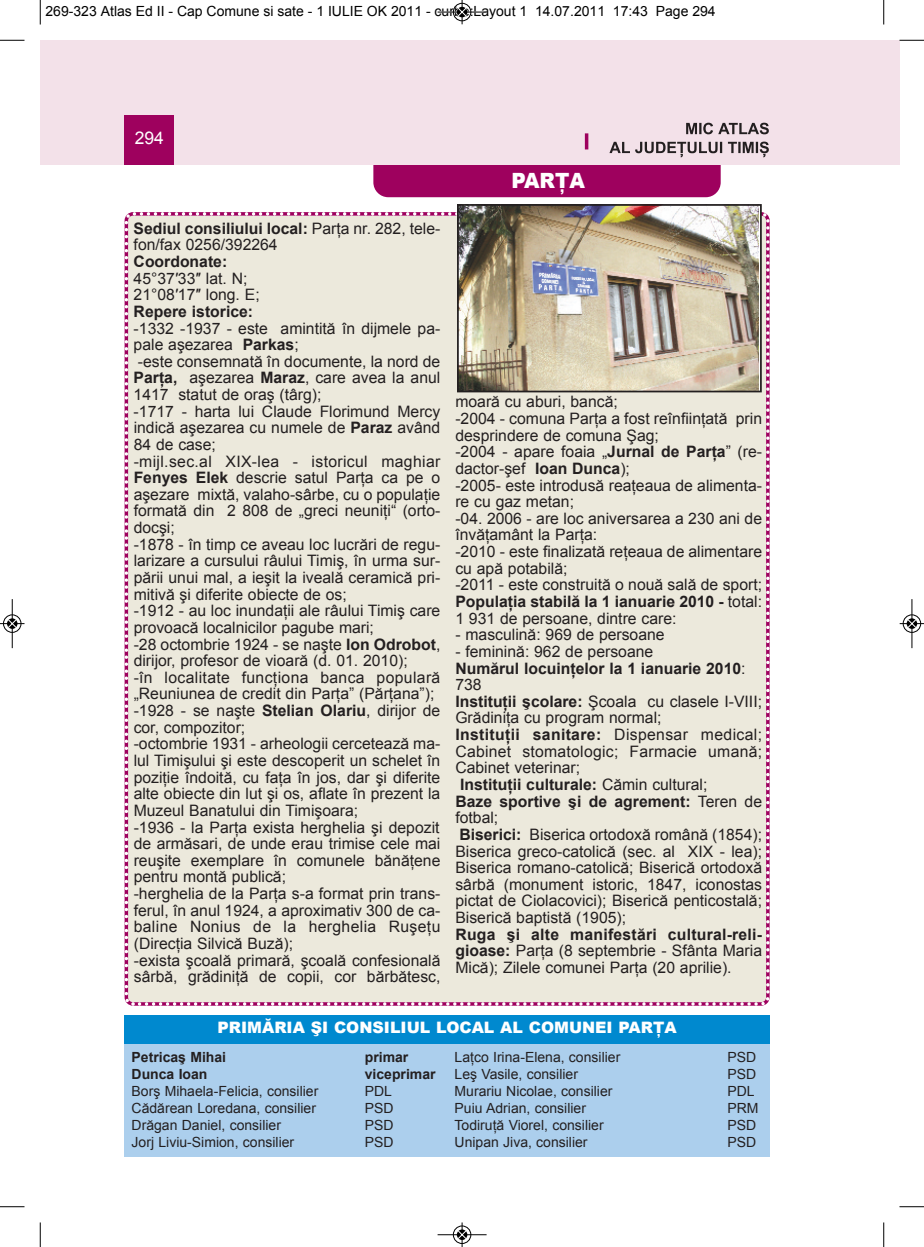
<style>
.page{position:relative;width:924px;height:1247px;background:#fff}
.page>*{position:absolute;margin:0;border:0;box-sizing:border-box;transform-origin:0 0}
.t1{font:900 21px "Arial";color:#fff;scale:.95 1}
.t2{font:17.5px "Arial";color:#fff}
.t3{font:15.75px/16.6px "Arial";color:#231f20}
.t4{font:700 15.75px "Arial";color:#231f20}
.t5{font:900 15.75px "Arial";color:#fff}
.t6{font:700 15.75px "Arial";letter-spacing:.02em;color:#231f20}
.t7{font:14px "Arial";color:#231f20}
.t8{font:14px "Arial";color:#000}
.t9{font:700 14px "Arial";color:#231f20}
.s1{font-weight:700}
.s2{font-weight:400}
</style>
<div class="page">
<div style="left:884px;top:40px;width:15px;height:124px;background:#f3e1e9"></div>
<div style="left:373px;top:134px;width:348px;height:63px;background:#9e015e;border-radius:15px"></div>
<div style="left:40px;top:40px;width:844px;height:124px;background:#f3e1e9"></div>
<div style="left:125px;top:115px;width:49px;height:49px;background:#9e015e"></div>
<hr style="left:585px;top:133px;width:3px;height:16px;background:#9e015e">
<svg style="left:686px;top:123px;width:83px;height:11px"></svg>
<svg style="left:609px;top:142px;width:160px;height:15px"></svg>
<div style="left:124px;top:212px;width:646px;height:794px;background:#ece9dc"></div>
<svg style="left:131px;top:1002px;width:4px;height:3px"></svg>
<div style="left:125px;top:1044px;width:644px;height:112px;background:#accfed"></div>
<div style="left:125px;top:1014px;width:644px;height:29px;background:#0089cf"></div>
<img style="left:460px;top:207px;width:299px;height:182px">
<div style="left:457px;top:204px;width:305px;height:188px;border:2px solid #231f20"></div>
<svg style="left:40px;top:0;width:1px;height:24px"></svg>
<svg style="left:0;top:40px;width:24px;height:1px"></svg>
<svg style="left:883px;top:0;width:1px;height:24px"></svg>
<svg style="left:899px;top:40px;width:25px;height:1px"></svg>
<svg style="left:40px;top:1222px;width:1px;height:24px"></svg>
<svg style="left:0;top:1206px;width:24px;height:1px"></svg>
<svg style="left:883px;top:1222px;width:1px;height:24px"></svg>
<svg style="left:899px;top:1206px;width:25px;height:1px"></svg>
<hr style="left:438px;top:12px;width:48px;height:1px;background:#000">
<div style="left:453px;top:3px;width:18px;height:18px;border:1px solid #000;border-radius:50%"></div>
<svg style="left:458px;top:0;width:8px;height:24px"></svg>
<hr style="left:438px;top:1234px;width:48px;height:1px;background:#000">
<div style="left:453px;top:1225px;width:18px;height:18px;border:1px solid #000;border-radius:50%"></div>
<svg style="left:458px;top:1222px;width:8px;height:24px"></svg>
<div style="left:3px;top:614px;width:19px;height:19px;border:1px solid #fff;border-radius:50%"></div>
<hr style="left:12px;top:599px;width:1px;height:49px;background:#000">
<div style="left:3px;top:614px;width:18px;height:18px;border:1px solid #000;border-radius:50%"></div>
<svg style="left:0;top:619px;width:24px;height:9px"></svg>
<div style="left:902px;top:614px;width:19px;height:19px;border:1px solid #fff;border-radius:50%"></div>
<hr style="left:911px;top:599px;width:1px;height:49px;background:#000">
<div style="left:903px;top:614px;width:18px;height:18px;border:1px solid #000;border-radius:50%"></div>
<svg style="left:900px;top:619px;width:24px;height:9px"></svg>
<p class="t8" style="left:46px;top:3px;width:672px">269-323 Atlas Ed II - Cap Comune si sate - 1 IULIE OK 2011 - curbe:Layout 1 14.07.2011 17:43 Page 294</p>
<p class="t2" style="left:135px;top:128px;width:31px">294</p>
<p class="t3" style="left:134px;top:220px;width:308px"><span class="s1">Sediul consiliului local:</span> Parţa nr. 282, tele&shy;fon/fax 0256/392264</p>
<p class="t4" style="left:134px;top:253px;width:95px">Coordonate:</p>
<p class="t3" style="left:134px;top:270px;width:128px">45°37′33″ lat. N;<br>21°08′17″ long. E;</p>
<p class="t4" style="left:134px;top:302px;width:121px">Repere istorice:</p>
<p class="t3" style="left:134px;top:320px;width:308px">-1332 -1937 - este amintită în dijmele pa&shy;pale aşezarea <span class="s1">Parkas</span>;<br>-este consemnată în documente, la nord de <span class="s1">Parţa,</span> aşezarea <span class="s1">Maraz</span>, care avea la anul 1417 statut de oraş (târg);<br>-1717 - harta lui Claude Florimund Mercy indică aşezarea cu numele de <span class="s1">Paraz</span> având 84 de case;<br>-mijl.sec.al XIX-lea - istoricul maghiar <span class="s1">Fenyes Elek</span> descrie satul Parţa ca pe o aşezare mixtă, valaho-sârbe, cu o populaţie formată din 2 808 de „greci neuniţi“ (orto&shy;docşi;<br>-1878 - în timp ce aveau loc lucrări de regu&shy;larizare a cursului râului Timiş, în urma sur&shy;pării unui mal, a ieşit la iveală ceramică pri&shy;mitivă şi diferite obiecte de os;<br>-1912 - au loc inundaţii ale râului Timiş care provoacă localnicilor pagube mari;<br>-28 octombrie 1924 - se naşte <span class="s1">Ion Odrobot</span>, dirijor, profesor de vioară (d. 01. 2010);<br>-în localitate funcţiona banca populară „Reuniunea de credit din Parţa” (Părţana”); -1928 - se naşte <span class="s1">Stelian Olariu</span>, dirijor de cor, compozitor;<br>-octombrie 1931 - arheologii cercetează ma&shy;lul Timişului şi este descoperit un schelet în poziţie îndoită, cu faţa în jos, dar şi diferite alte obiecte din lut şi os, aflate în prezent la Muzeul Banatului din Timişoara;<br>-1936 - la Parţa exista herghelia şi depozit de armăsari, de unde erau trimise cele mai reuşite exemplare în comunele bănăţene pentru montă publică;<br>-herghelia de la Parţa s-a format prin trans&shy;ferul, în anul 1924, a aproximativ 300 de ca&shy;baline Nonius de la herghelia Ruşeţu (Direcţia Silvică Buză);<br>-exista şcoală primară, şcoală confesională sârbă, grădiniţă de copii, cor bărbătesc,</p>
<h1 class="t1" style="left:511px;top:165px;width:79px">PARŢA</h1>
<p class="t3" style="left:455px;top:393px;width:308px">moară cu aburi, bancă;<br>-2004 - comuna Parţa a fost reînfiinţată prin desprindere de comuna Şag;<br>-2004 - apare foaia „<span class="s1">Jurnal de Parţa</span>” (re&shy;dactor-şef <span class="s1">Ioan Dunca</span>);<br>-2005- este introdusă reaţeaua de alimenta&shy;re cu gaz metan;<br>-04. 2006 - are loc aniversarea a 230 ani de învăţamânt la Parţa:<br>-2010 - este finalizată reţeaua de alimentare cu apă potabilă;<br>-2011 - este construită o nouă sală de sport; <span class="s1">Populaţia stabilă la 1 ianuarie 2010 -</span> total:<br>1 931 de persoane, dintre care:</p>
<p class="t3" style="left:455px;top:626px;width:211px">- masculină: 969 de persoane</p>
<p class="t3" style="left:455px;top:643px;width:199px">- feminină: 962 de persoane</p>
<p class="t4" style="left:455px;top:659px;width:292px">Numărul locuinţelor la 1 ianuarie 2010<span class="s2">:</span></p>
<p class="t3" style="left:455px;top:676px;width:28px">738</p>
<p class="t3" style="left:455px;top:693px;width:308px"><span class="s1">Instituţii şcolare:</span> Şcoala cu clasele I-VIII;</p>
<p class="t3" style="left:455px;top:709px;width:208px">Grădiniţa cu program normal;</p>
<p class="t6" style="left:455px;top:725px;width:308px">Instituţii sanitare: <span class="s2">Dispensar medical;</span></p>
<p class="t3" style="left:455px;top:742px;width:308px">Cabinet stomatologic; Farmacie umană;</p>
<p class="t3" style="left:455px;top:759px;width:126px">Cabinet veterinar;</p>
<p class="t4" style="left:460px;top:775px;width:249px">Instituţii culturale: <span class="s2">Cămin cultural;</span></p>
<p class="t4" style="left:455px;top:792px;width:308px">Baze sportive şi de agrement: <span class="s2">Teren de</span></p>
<p class="t3" style="left:455px;top:809px;width:44px">fotbal;</p>
<p class="t3" style="left:459px;top:826px;width:304px"><span class="s1">Biserici:</span> Biserica ortodoxă română (1854);</p>
<p class="t3" style="left:455px;top:842px;width:308px">Biserica greco-catolică (sec. al XIX - lea);</p>
<p class="t3" style="left:455px;top:859px;width:308px">Biserica romano-catolică; Biserică ortodoxă</p>
<p class="t3" style="left:455px;top:875px;width:308px">sârbă (monument istoric, 1847, iconostas</p>
<p class="t3" style="left:455px;top:892px;width:308px">pictat de Ciolacovici); Biserică penticostală;</p>
<p class="t3" style="left:455px;top:909px;width:172px">Biserică baptistă (1905);</p>
<p class="t3" style="left:455px;top:925px;width:308px;text-align:justify"><span class="s1">Ruga şi alte manifestări cultural-reli&shy;gioase:</span> Parţa (8 septembrie - Sfânta Maria Mică); Zilele comunei Parţa (20 aprilie).</p>
<p class="t5" style="left:217px;top:1015px;width:461px">PRIMĂRIA ŞI CONSILIUL LOCAL AL COMUNEI PARŢA</p>
<p class="t9" style="left:132px;top:1049px;width:96px">Petricaş Mihai</p>
<p class="t9" style="left:365px;top:1049px;width:45px">primar</p>
<p class="t9" style="left:132px;top:1066px;width:77px">Dunca Ioan</p>
<p class="t9" style="left:365px;top:1066px;width:72px">viceprimar</p>
<p class="t7" style="left:132px;top:1083px;width:188px">Borş Mihaela-Felicia, consilier</p>
<p class="t7" style="left:365px;top:1083px;width:29px">PDL</p>
<p class="t7" style="left:132px;top:1100px;width:186px">Cădărean Loredana, consilier</p>
<p class="t7" style="left:365px;top:1100px;width:30px">PSD</p>
<p class="t7" style="left:132px;top:1117px;width:151px">Drăgan Daniel, consilier</p>
<p class="t7" style="left:365px;top:1117px;width:30px">PSD</p>
<p class="t7" style="left:132px;top:1134px;width:164px">Jorj Liviu-Simion, consilier</p>
<p class="t7" style="left:365px;top:1134px;width:30px">PSD</p>
<p class="t7" style="left:454px;top:1049px;width:167px">Laţco Irina-Elena, consilier</p>
<p class="t7" style="left:727px;top:1049px;width:30px">PSD</p>
<p class="t7" style="left:454px;top:1066px;width:125px">Leş Vasile, consilier</p>
<p class="t7" style="left:727px;top:1066px;width:30px">PSD</p>
<p class="t7" style="left:454px;top:1083px;width:159px">Murariu Nicolae, consilier</p>
<p class="t7" style="left:727px;top:1083px;width:29px">PDL</p>
<p class="t7" style="left:454px;top:1100px;width:133px">Puiu Adrian, consilier</p>
<p class="t7" style="left:727px;top:1100px;width:33px">PRM</p>
<p class="t7" style="left:454px;top:1117px;width:151px">Todiruţă Viorel, consilier</p>
<p class="t7" style="left:727px;top:1117px;width:30px">PSD</p>
<p class="t7" style="left:454px;top:1134px;width:135px">Unipan Jiva, consilier</p>
<p class="t7" style="left:727px;top:1134px;width:30px">PSD</p>
</div>
